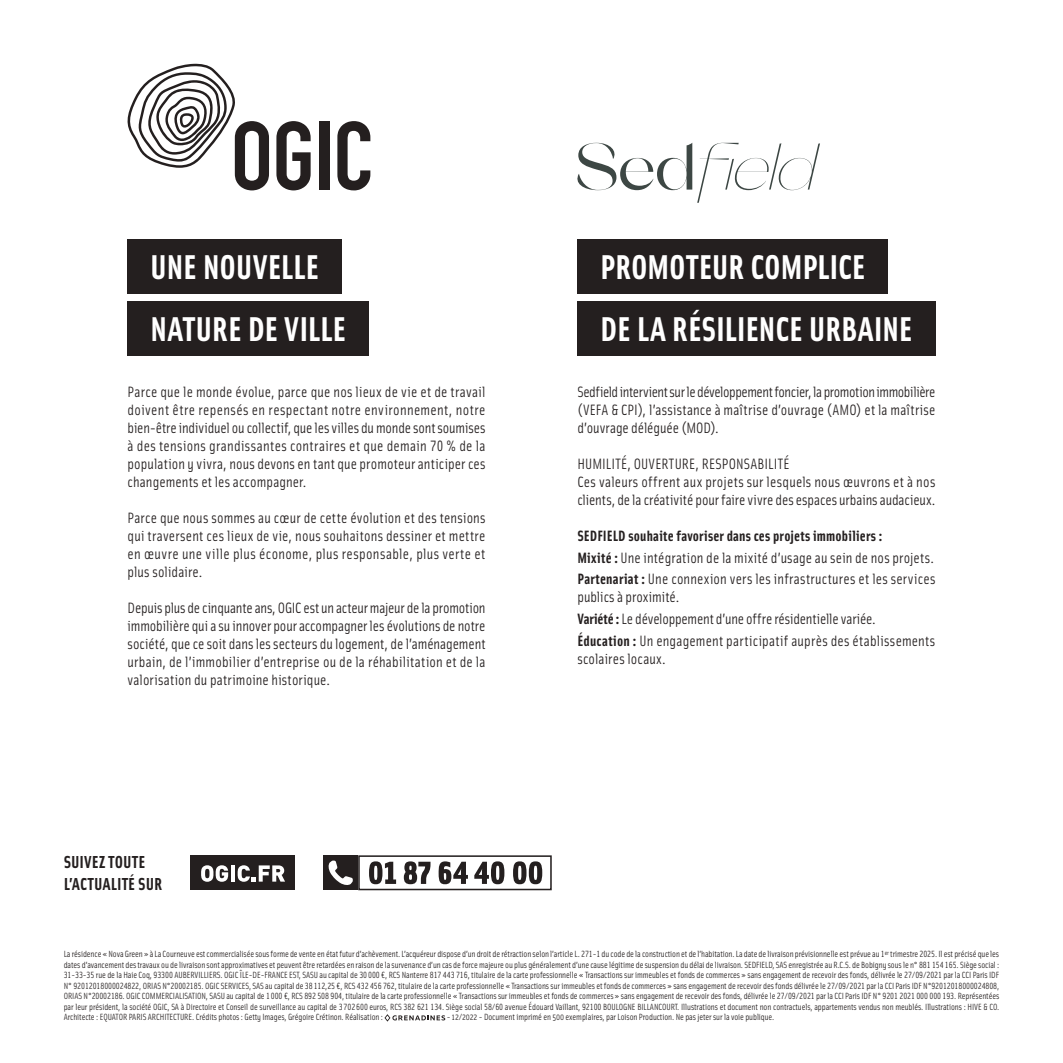
<style>
.page{position:relative;width:1063px;height:1063px;background:#fff}
.page>*{position:absolute;margin:0;border:0;box-sizing:border-box;transform-origin:0 0}
.t1{font:700 34.5px/61.9px "Solex OT";letter-spacing:-.01em;color:#fff}
.t2{font:700 17.4px/22.8px "Solex OT";letter-spacing:.015em;color:#241f1f}
.t3{font:15px/18px "Solex OT";letter-spacing:.01em;color:#241f1f;text-align:justify}
.t4{font:9px/10.5px "Solex OT";letter-spacing:-.01em;color:#241f1f;text-align:justify}
.s1{font-weight:700}
</style>
<div class="page">
<svg style="left:384px;top:1014px;width:61px;height:8px"></svg>
<svg style="left:577px;top:143px;width:243px;height:60px"></svg>
<div style="left:128px;top:240px;width:214px;height:54px;background:#241f1f"></div>
<div style="left:128px;top:302px;width:241px;height:54px;background:#241f1f"></div>
<div style="left:577px;top:240px;width:311px;height:54px;background:#241f1f"></div>
<div style="left:577px;top:302px;width:358px;height:54px;background:#241f1f"></div>
<svg style="left:337px;top:121px;width:33px;height:69px"></svg>
<svg style="left:276px;top:121px;width:35px;height:69px"></svg>
<div style="left:319px;top:122px;width:10px;height:68px;background:#241f1f"></div>
<svg style="left:128px;top:64px;width:141px;height:126px"></svg>
<div style="left:190px;top:855px;width:105px;height:35px;background:#241f1f"></div>
<svg style="left:201px;top:865px;width:27px;height:17px"></svg>
<hr style="left:231px;top:865px;width:4px;height:17px;background:#fff">
<svg style="left:238px;top:865px;width:47px;height:17px"></svg>
<div style="left:323px;top:855px;width:35px;height:35px;background:#241f1f"></div>
<svg style="left:329px;top:861px;width:24px;height:24px"></svg>
<svg style="left:369px;top:861px;width:173px;height:23px"></svg>
<div style="left:358px;top:855px;width:194px;height:35px;border:2px solid #241f1f"></div>
<h1 class="t1" style="left:150px;top:234px;width:197px">UNE NOUVELLE<br>NATURE DE VILLE</h1>
<h1 class="t1" style="left:600px;top:234px;width:314px">PROMOTEUR COMPLICE<br>DE LA RÉSILIENCE URBAINE</h1>
<p class="t3" style="left:128px;top:382px;width:360px">Parce que le monde évolue, parce que nos lieux de vie et de travail doivent être repensés en respectant notre environnement, notre bien-être individuel ou collectif, que les villes du monde sont soumises à des tensions grandissantes contraires et que demain 70 % de la population y vivra, nous devons en tant que promoteur anticiper ces changements et les accompagner.</p>
<h3 class="t3" style="left:128px;top:508px;width:360px">Parce que nous sommes au cœur de cette évolution et des tensions qui traversent ces lieux de vie, nous souhaitons dessiner et mettre en œuvre une ville plus économe, plus responsable, plus verte et plus solidaire.</h3>
<p class="t3" style="left:128px;top:598px;width:360px">Depuis plus de cinquante ans, OGIC est un acteur majeur de la promotion immobilière qui a su innover pour accompagner les évolutions de notre société, que ce soit dans les secteurs du logement, de l’aménagement urbain, de l’immobilier d’entreprise ou de la réhabilitation et de la valorisation du patrimoine historique.</p>
<h2 class="t2" style="left:64px;top:849px;width:100px">SUIVEZ TOUTE<br>L’ACTUALITÉ SUR</h2>
<h3 class="t3" style="left:577px;top:382px;width:360px">Sedfield intervient sur le développement foncier, la promotion immobilière (VEFA &amp; CPI), l’assistance à maîtrise d’ouvrage (AMO) et la maîtrise d’ouvrage déléguée (MOD).</h3>
<h3 class="t3" style="left:577px;top:454px;width:359px;text-align:left">HUMILITÉ, OUVERTURE, RESPONSABILITÉ<br>Ces valeurs offrent aux projets sur lesquels nous œuvrons et à nos clients, de la créativité pour faire vivre des espaces urbains audacieux.</h3>
<h3 class="t3" style="left:577px;top:524px;width:360px;line-height:21.8px;text-align:left"><span class="s1">SEDFIELD souhaite favoriser dans ces projets immobiliers :<br>Mixité :</span> Une intégration de la mixité d’usage au sein de nos projets.<br><span class="s1">Partenariat :</span> Une connexion vers les infrastructures et les services</h3>
<h3 class="t3" style="left:577px;top:586px;width:359px;line-height:21.8px;text-align:left">publics à proximité.<br><span class="s1">Variété :</span> Le développement d’une offre résidentielle variée.<br><span class="s1">Éducation :</span> Un engagement participatif auprès des établissements</h3>
<h3 class="t3" style="left:577px;top:649px;width:90px">scolaires locaux.</h3>
<p class="t4" style="left:64px;top:949px;width:937px">La résidence « Nova Green » à La Courneuve est commercialisée sous forme de vente en état futur d’achèvement. L’acquéreur dispose d’un droit de rétraction selon l’article L. 271-1 du code de la construction et de l’habitation. La date de livraison prévisionnelle est prévue au 1<sup>er</sup> trimestre 2025. Il est précisé que les dates d’avancement des travaux ou de livraison sont approximatives et peuvent être retardées en raison de la survenance d’un cas de force majeure ou plus généralement d’une cause légitime de suspension du délai de livraison. SEDFIELD, SAS enregistrée au R.C.S. de Bobigny sous le n° 881 154 165. Siège social :<br>31-33-35 rue de la Haie Coq, 93300 AUBERVILLIERS. OGIC ÎLE-DE-FRANCE EST, SASU au capital de 30000 €, RCS Nanterre 817 443 716, titulaire de la carte professionnelle « Transactions sur immeubles et fonds de commerces » sans engagement de recevoir des fonds, délivrée le 27/09/2021 par la CCI Paris IDF N° 92012018000024822, ORIAS N°20002185. OGIC SERVICES, SAS au capital de 38112,25 €, RCS 432 456 762, titulaire de la carte professionnelle « Transactions sur immeubles et fonds de commerces » sans engagement de recevoir des fonds délivrée le 27/09/2021 par la CCI Paris IDF N°92012018000024808, ORIAS N°20002186. OGIC COMMERCIALISATION, SASU au capital de 1000 €, RCS 892 508 904, titulaire de la carte professionnelle « Transactions sur immeubles et fonds de commerces » sans engagement de recevoir des fonds, délivrée le 27/09/2021 par la CCI Paris IDF N° 9201 2021 000 000 193. Représentées par leur président, la société OGIC, SA à Directoire et Conseil de surveillance au capital de 3702600 euros, RCS 382 621 134. Siège social 58/60 avenue Édouard Vaillant, 92100 BOULOGNE BILLANCOURT. Illustrations et document non contractuels, appartements vendus non meublés. Illustrations : HIVE &amp; CO.<br>Architecte : EQUATOR PARIS ARCHITECTURE. Crédits photos : Getty Images, Grégoire Crétinon. Réalisation :</p>
<p class="t4" style="left:447px;top:1012px;width:329px">- 12/2022 - Document imprimé en 500 exemplaires, par Loison Production. Ne pas jeter sur la voie publique.</p>
</div>
